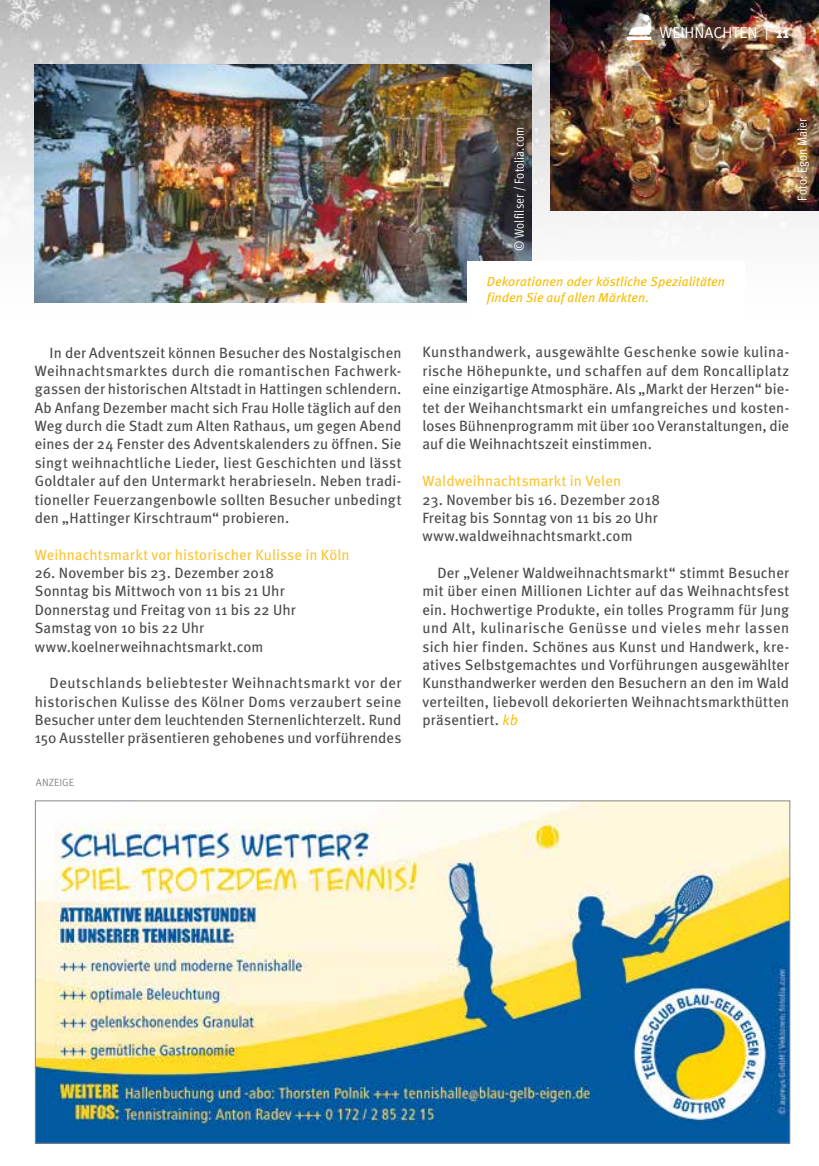
<style>
.page{position:relative;width:819px;height:1166px;background:#fff}
.page>*{position:absolute;margin:0;border:0;box-sizing:border-box;transform-origin:0 0}
.t1{font:15.75px "Meta Normal";color:#fff}
.t2{font:14.88px/18.4px "Meta";letter-spacing:.01em;color:#4b4b4d;text-align:justify}
.t3{font:14.88px "Meta";letter-spacing:.005em;color:#fcc433}
.t4{font:italic 13.12px/15.8px "Meta";letter-spacing:.01em;color:#fabb00}
.t5{font:13.12px "Meta Cond Normal";letter-spacing:.005em;color:#fff}
.t6{font:10.5px "Meta Normal";color:#87888a}
.s1{font-family:"Meta";font-weight:700}
.s2{font-family:"Meta Normal";font-style:italic;color:#fabb00}
</style>
<div class="page">
<img style="left:0;top:0;width:819px;height:303px">
<img style="left:551px;top:0;width:268px;height:210px">
<img style="left:35px;top:64px;width:496px;height:238px">
<div style="left:467px;top:261px;width:277px;height:59px;background:#fff"></div>
<svg style="left:626px;top:15px;width:25px;height:25px"></svg>
<img style="left:37px;top:802px;width:751px;height:339px">
<p class="t1" style="left:659px;top:23px;width:131px">WEIHNACHTEN | <span class="s1">11</span></p>
<p class="t2" style="left:35px;top:343px;width:368px;text-indent:15px">In der Adventszeit können Besucher des Nostalgischen Weihnachtsmarktes durch die romantischen Fachwerk&shy;gassen der historischen Altstadt in Hattingen schlendern.<br>Ab Anfang Dezember macht sich Frau Holle täglich auf den Weg durch die Stadt zum Alten Rathaus, um gegen Abend eines der 24 Fenster des Adventskalenders zu öffnen. Sie singt weihnachtliche Lieder, liest Geschichten und lässt Goldtaler auf den Untermarkt herabrieseln. Neben tradi&shy;tioneller Feuerzangenbowle sollten Besucher unbedingt den „Hattinger Kirschtraum“ probieren.</p>
<p class="t3" style="left:35px;top:545px;width:316px">Weihnachtsmarkt vor historischer Kulisse in Köln</p>
<p class="t2" style="left:35px;top:563px;width:262px;text-align:left">26. November bis 23. Dezember 2018<br>Sonntag bis Mittwoch von 11 bis 21 Uhr Donnerstag und Freitag von 11 bis 22 Uhr Samstag von 10 bis 22 Uhr www.koelnerweihnachtsmarkt.com</p>
<p class="t2" style="left:35px;top:673px;width:368px;text-indent:15px">Deutschlands beliebtester Weihnachtsmarkt vor der historischen Kulisse des Kölner Doms verzaubert seine Besucher unter dem leuchtenden Sternenlichterzelt. Rund 150 Aussteller präsentieren gehobenes und vorführendes</p>
<p class="t6" style="left:36px;top:777px;width:40px">ANZEIGE</p>
<p class="t5" style="left:512px;top:251px;width:125px;rotate:-90deg">© Wolfilser / Fotolia.com</p>
<p class="t4" style="left:486px;top:274px;width:240px">Dekorationen oder köstliche Spezialitäten finden Sie auf allen Märkten.</p>
<p class="t5" style="left:794px;top:201px;width:84px;rotate:-90deg">Foto: Egon Maier</p>
<p class="t2" style="left:422px;top:343px;width:368px">Kunsthandwerk, ausgewählte Geschenke sowie kulina&shy;rische Höhepunkte, und schaffen auf dem Roncalliplatz eine einzigartige Atmosphäre. Als „Markt der Herzen“ bie&shy;tet der Weihanchtsmarkt ein umfangreiches und kosten&shy;loses Bühnenprogramm mit über 100 Veranstaltungen, die auf die Weihnachtszeit einstimmen.</p>
<p class="t3" style="left:422px;top:471px;width:200px">Waldweihnachtsmarkt in Velen</p>
<p class="t2" style="left:422px;top:490px;width:239px;text-align:left">23. November bis 16. Dezember 2018<br>Freitag bis Sonntag von 11 bis 20 Uhr www.waldweihnachtsmarkt.com</p>
<p class="t2" style="left:422px;top:563px;width:368px;text-indent:15px">Der „Velener Waldweihnachtsmarkt“ stimmt Besucher mit über einen Millionen Lichter auf das Weihnachtsfest ein. Hochwertige Produkte, ein tolles Programm für Jung und Alt, kulinarische Genüsse und vieles mehr lassen sich hier finden. Schönes aus Kunst und Handwerk, kre&shy;atives Selbstgemachtes und Vorführungen ausgewählter Kunsthandwerker werden den Besuchern an den im Wald verteilten, liebevoll dekorierten Weihnachtsmarkthütten präsentiert. <span class="s2">kb</span></p>
</div>
